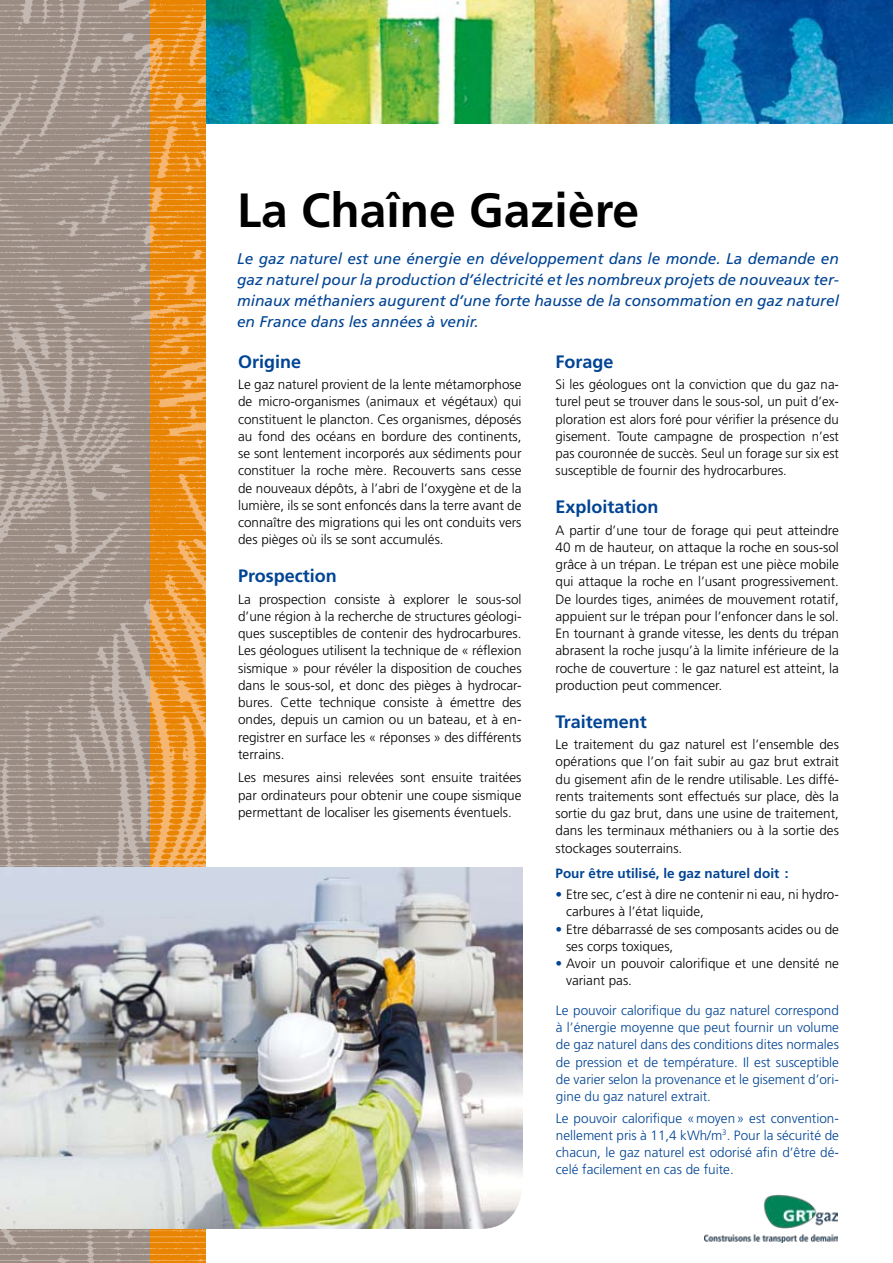
<style>
.page{position:relative;width:893px;height:1263px;background:#fff}
.page>*{position:absolute;margin:0;border:0;box-sizing:border-box;transform-origin:0 0}
.t1{font:700 48px "Frutiger LT Std";color:#000}
.t2{font:700 18px "Frutiger LT Std";color:#004494}
.t3{font:italic 15.45px/21px "Frutiger LT Std";color:#004494;text-align:justify}
.t4{font:300 13.5px/17.2px "Frutiger LT Std";color:#000;text-align:justify}
.t5{font:300 13.5px/17.2px "Frutiger LT Std";color:#004494;text-align:justify}
.t6{font:700 13.5px "Frutiger LT Std";color:#004494}
.s1{color:#004494}
</style>
<div class="page">
<img style="left:206px;top:0;width:687px;height:123px">
<img style="left:705px;top:1194px;width:133px;height:49px">
<img style="left:0;top:0;width:150px;height:1263px">
<img style="left:150px;top:0;width:56px;height:1263px">
<img style="left:0;top:1188px;width:521px;height:41px">
<img style="left:0;top:867px;width:522px;height:321px">
<h1 class="t1" style="left:237px;top:182px;width:403px">La Chaîne Gazière</h1>
<p class="t3" style="left:237px;top:248px;width:603px">Le gaz naturel est une énergie en développement dans le monde. La demande en gaz naturel pour la production d’électricité et les nombreux projets de nouveaux ter&shy;minaux méthaniers augurent d’une forte hausse de la consommation en gaz naturel en France dans les années à venir.</p>
<h2 class="t2" style="left:238px;top:351px;width:65px">Origine</h2>
<p class="t4" style="left:238px;top:376px;width:285px">Le gaz naturel provient de la lente métamorphose de micro-organismes (animaux et végétaux) qui constituent le plancton. Ces organismes, déposés au fond des océans en bordure des continents, se sont lentement incorporés aux sédiments pour constituer la roche mère. Recouverts sans cesse de nouveaux dépôts, à l’abri de l’oxygène et de la lumière, ils se sont enfoncés dans la terre avant de connaître des migrations qui les ont conduits vers des pièges où ils se sont accumulés.</p>
<h2 class="t2" style="left:238px;top:565px;width:100px">Prospection</h2>
<p class="t4" style="left:238px;top:590px;width:285px">La prospection consiste à explorer le sous-sol d’une région à la recherche de structures géologi&shy;ques susceptibles de contenir des hydrocarbures.<br>Les géologues utilisent la technique de « réflexion sismique » pour révéler la disposition de couches dans le sous-sol, et donc des pièges à hydrocar&shy;bures. Cette technique consiste à émettre des ondes, depuis un camion ou un bateau, et à en&shy;registrer en surface les « réponses » des différents terrains.</p>
<p class="t4" style="left:238px;top:769px;width:285px">Les mesures ainsi relevées sont ensuite traitées par ordinateurs pour obtenir une coupe sismique permettant de localiser les gisements éventuels.</p>
<h2 class="t2" style="left:556px;top:351px;width:60px">Forage</h2>
<p class="t4" style="left:556px;top:376px;width:285px">Si les géologues ont la conviction que du gaz na&shy;turel peut se trouver dans le sous-sol, un puit d’ex&shy;ploration est alors foré pour vérifier la présence du gisement. Toute campagne de prospection n’est pas couronnée de succès. Seul un forage sur six est susceptible de fournir des hydrocarbures.</p>
<h2 class="t2" style="left:556px;top:496px;width:105px">Exploitation</h2>
<p class="t4" style="left:556px;top:521px;width:285px">A partir d’une tour de forage qui peut atteindre 40 m de hauteur, on attaque la roche en sous-sol grâce à un trépan. Le trépan est une pièce mobile qui attaque la roche en l’usant progressivement.<br>De lourdes tiges, animées de mouvement rotatif, appuient sur le trépan pour l’enfoncer dans le sol.<br>En tournant à grande vitesse, les dents du trépan abrasent la roche jusqu’à la limite inférieure de la roche de couverture : le gaz naturel est atteint, la production peut commencer.</p>
<h2 class="t2" style="left:556px;top:711px;width:93px">Traitement</h2>
<p class="t4" style="left:556px;top:736px;width:285px">Le traitement du gaz naturel est l’ensemble des opérations que l’on fait subir au gaz brut extrait du gisement afin de le rendre utilisable. Les diffé&shy;rents traitements sont effectués sur place, dès la sortie du gaz brut, dans une usine de traitement, dans les terminaux méthaniers ou à la sortie des stockages souterrains.</p>
<p class="t6" style="left:556px;top:865px;width:235px">Pour être utilisé, le gaz naturel doit :</p>
<p class="t4" style="left:566px;top:886px;width:274px;text-indent:-11px"><span class="s1">•</span> Etre sec, c’est à dire ne contenir ni eau, ni hydro&shy;carbures à l’état liquide,</p>
<p class="t4" style="left:566px;top:920px;width:274px;text-indent:-11px"><span class="s1">•</span> Etre débarrassé de ses composants acides ou de ses corps toxiques,</p>
<p class="t4" style="left:566px;top:955px;width:274px;text-indent:-11px"><span class="s1">•</span> Avoir un pouvoir calorifique et une densité ne variant pas.</p>
<p class="t5" style="left:556px;top:1002px;width:284px">Le pouvoir calorifique du gaz naturel correspond à l’énergie moyenne que peut fournir un volume de gaz naturel dans des conditions dites normales de pression et de température. Il est susceptible de varier selon la provenance et le gisement d’ori&shy;gine du gaz naturel extrait.</p>
<p class="t5" style="left:556px;top:1109px;width:285px">Le pouvoir calorifique «moyen» est convention&shy;nellement pris à 11,4 kWh/m<sup>3</sup>. Pour la sécurité de chacun, le gaz naturel est odorisé afin d’être dé&shy;celé facilement en cas de fuite.</p>
</div>
